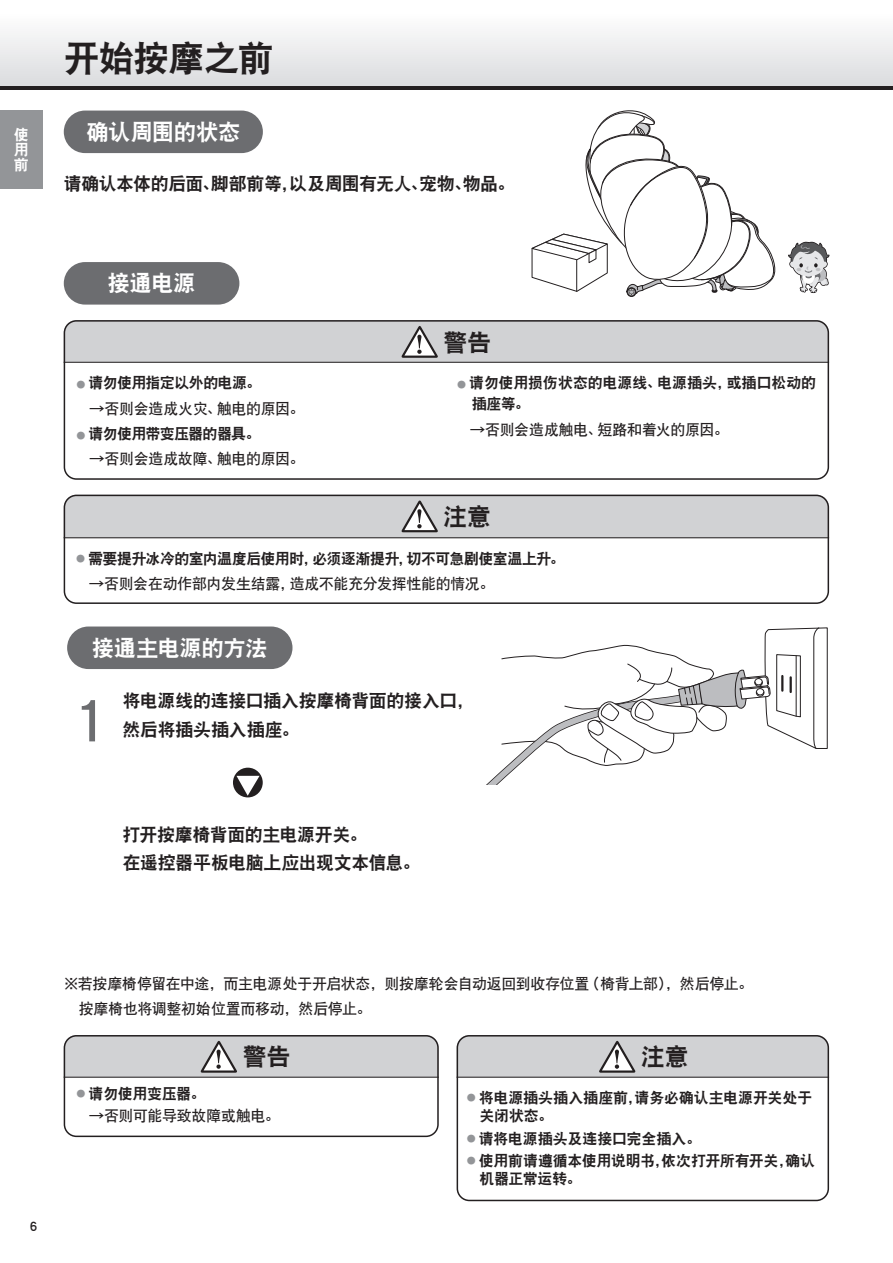
<style>
.page{position:relative;width:893px;height:1263px;background:#fff}
.page>*{position:absolute;margin:0;border:0;box-sizing:border-box;transform-origin:0 0}
.t1{font:67.5px "DFP Hei W7 GB EUC H";color:#6c6d70}
.t2{font:36px "DFP Hei W9 GB EUC H";letter-spacing:-.03em;color:#231f20}
.t3{font:24px "DFP Hei W9 GB EUC H";color:#231f20}
.t4{font:22.5px "DFP Hei W9 GB EUC H";letter-spacing:-.02em;color:#fff}
.t5{font:18px/28.5px "DFP Hei W9 GB EUC H";letter-spacing:-.02em;color:#231f20}
.t6{font:15px/25.2px "DFP Hei W7 GB EUC H";letter-spacing:-.025em;color:#231f20}
.t7{font:15px/21px "DFP Hei W9 GB EUC H";letter-spacing:-.02em;color:#231f20}
.t8{font:15px "DFP Hei W9 GB EUC H";letter-spacing:-.04em;color:#231f20}
.t9{font:15px "DFP Hei W9 GB EUC H";letter-spacing:-.045em;color:#231f20}
.t10{font:15px/15px "DFP Hei W9 GB EUC H";color:#fff;text-align:justify}
.s1{font-family:"Hira Maru Pro W4";font-size:9px;color:#939598}
</style>
<div class="page">
<div style="left:64px;top:111px;width:199px;height:42px;background:#6c6d70;border-radius:21px"></div>
<div style="left:64px;top:262px;width:175px;height:43px;background:#6c6d70;border-radius:21px"></div>
<svg style="left:486px;top:627px;width:342px;height:158px"></svg>
<svg style="left:788px;top:242px;width:41px;height:52px"></svg>
<div style="left:627px;top:288px;width:9px;height:8px;border:1px solid #231f20;border-radius:50%"></div>
<div style="left:627px;top:288px;width:8px;height:8px;border:1px solid #231f20;border-radius:50%"></div>
<svg style="left:531px;top:111px;width:245px;height:184px"></svg>
<div style="left:0;top:111px;width:43px;height:78px;background:#939598"></div>
<svg style="left:0;top:85px;width:893px;height:4px;background:#514e4f"></svg>
<div style="left:0;top:13px;width:893px;height:72px;background:linear-gradient(to bottom,#fefefe,#dcdddf)"></div>
<div style="left:64px;top:320px;width:765px;height:160px;border:2px solid #231f20;border-radius:12px"></div>
<svg style="left:64px;top:320px;width:765px;height:42px;background:#c8c9ca"></svg>
<hr style="left:64px;top:362px;width:765px;height:1px;background:#231f20">
<div style="left:64px;top:495px;width:765px;height:109px;border:2px solid #231f20;border-radius:12px"></div>
<svg style="left:64px;top:495px;width:765px;height:42px;background:#cacbcd"></svg>
<hr style="left:64px;top:537px;width:765px;height:1px;background:#231f20">
<svg style="left:233px;top:768px;width:30px;height:29px"></svg>
<svg style="left:236px;top:776px;width:24px;height:20px"></svg>
<div style="left:67px;top:626px;width:225px;height:43px;background:#6c6d70;border-radius:21px"></div>
<div style="left:64px;top:1035px;width:375px;height:102px;border:2px solid #231f20;border-radius:12px"></div>
<div style="left:457px;top:1035px;width:372px;height:166px;border:2px solid #231f20;border-radius:12px"></div>
<svg style="left:64px;top:1035px;width:375px;height:42px;background:#c6c7c9"></svg>
<svg style="left:457px;top:1035px;width:372px;height:42px;background:#c6c7c8"></svg>
<hr style="left:64px;top:1077px;width:375px;height:1px;background:#231f20">
<hr style="left:457px;top:1077px;width:372px;height:1px;background:#231f20">
<p class="t10" style="left:14px;top:127px;width:16px">使用前</p>
<h2 class="t2" style="left:64px;top:41px;width:212px">开始按摩之前</h2>
<h3 class="t4" style="left:86px;top:121px;width:156px">确认周围的状态</h3>
<p class="t5" style="left:64px;top:169px;width:453px">请确认本体的后面、脚部前等，以及周围有无人、宠物、物品。</p>
<h3 class="t4" style="left:107px;top:272px;width:90px">接通电源</h3>
<p class="t8" style="left:76px;top:375px;width:186px"><span class="s1">⃝</span> 请勿使用指定以外的电源。</p>
<p class="t6" style="left:90px;top:396px;width:216px">→否则会造成火灾、触电的原因。</p>
<p class="t9" style="left:76px;top:426px;width:185px"><span class="s1">⃝</span> 请勿使用带变压器的器具。</p>
<p class="t6" style="left:90px;top:446px;width:216px">→否则会造成故障、触电的原因。</p>
<h3 class="t3" style="left:443px;top:330px;width:49px">警告</h3>
<p class="t7" style="left:472px;top:372px;width:346px;text-indent:-15px"><span class="s1">⃝</span> 请勿使用损伤状态的电源线、电源插头，或插口松动的插座等。</p>
<p class="t6" style="left:470px;top:417px;width:260px">→否则会造成触电、短路和着火的原因。</p>
<h3 class="t3" style="left:443px;top:504px;width:49px">注意</h3>
<p class="t7" style="left:76px;top:548px;width:490px"><span class="s1">⃝</span> 需要提升冰冷的室内温度后使用时，必须逐渐提升，切不可急剧使室温上升。</p>
<p class="t6" style="left:89px;top:571px;width:407px">→否则会在动作部内发生结露，造成不能充分发挥性能的情况。</p>
<h3 class="t4" style="left:92px;top:636px;width:177px">接通主电源的方法</h3>
<h1 class="t1" style="left:71px;top:684px;width:36px">1</h1>
<p class="t5" style="left:122px;top:687px;width:353px">将电源线的连接口插入按摩椅背面的接入口，然后将插头插入插座。</p>
<p class="t5" style="left:122px;top:820px;width:299px">打开按摩椅背面的主电源开关。<br>在遥控器平板电脑上应出现文本信息。</p>
<p class="t6" style="left:30px;top:1213px;width:9px">6</p>
<p class="t6" style="left:64px;top:970px;width:691px">※ 若按摩椅停留在中途，而主电源处于开启状态，则按摩轮会自动返回到收存位置（椅背上部），然后停止。　按摩椅也将调整初始位置而移动，然后停止。</p>
<h3 class="t3" style="left:242px;top:1045px;width:49px">警告</h3>
<h3 class="t3" style="left:641px;top:1045px;width:49px">注意</h3>
<p class="t7" style="left:76px;top:1083px;width:130px"><span class="s1">⃝</span> 请勿使用变压器。</p>
<p class="t6" style="left:89px;top:1103px;width:192px">→否则可能导致故障或触电。</p>
<p class="t7" style="left:480px;top:1089px;width:334px;line-height:18.1px;text-indent:-13px"><span class="s1">⃝</span> 将电源插头插入插座前，请务必确认主电源开关处于关闭状态。</p>
<p class="t7" style="left:467px;top:1127px;width:350px;line-height:22.4px"><span class="s1">⃝</span> 请将电源插头及连接口完全插入。<br><span class="s1">⃝</span> 使用前请遵循本使用说明书，依次打开所有开关，确认</p>
<p class="t7" style="left:480px;top:1168px;width:103px">机器正常运转。</p>
</div>
